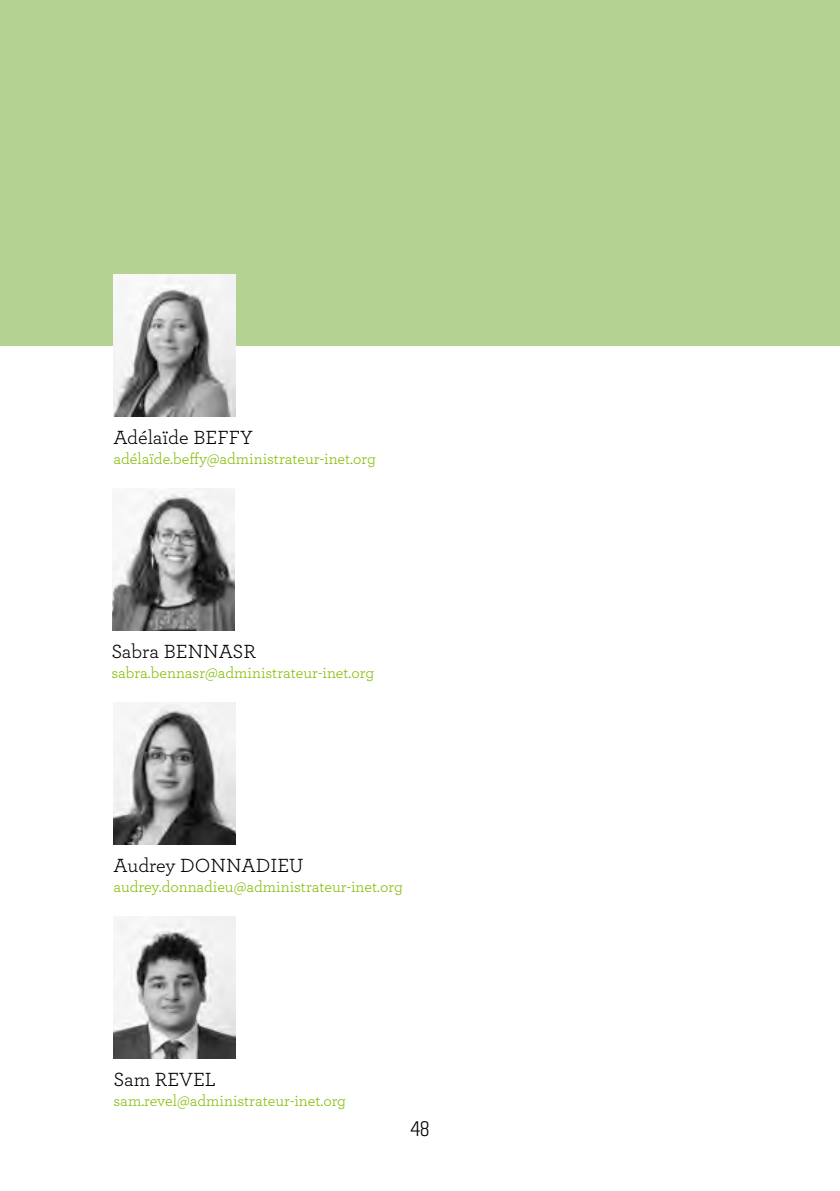
<style>
.page{position:relative;width:840px;height:1191px;background:#fff}
.page>*{position:absolute;margin:0;border:0;box-sizing:border-box;transform-origin:0 0}
.t1{font:22px "Block Gothic Light Cond";color:#000}
.t2{font:20px "Archer";color:#000}
.t3{font:16px "Archer";color:#82bc00}
</style>
<div class="page">
<div style="left:0;top:0;width:839px;height:346px;background:#b4d393"></div>
<img style="left:113px;top:274px;width:122px;height:143px">
<img style="left:113px;top:702px;width:122px;height:143px">
<img style="left:113px;top:916px;width:122px;height:143px">
<img style="left:113px;top:488px;width:121px;height:143px">
<p class="t2" style="left:113px;top:423px;width:141px">Adélaïde BEFFY</p>
<p class="t3" style="left:113px;top:447px;width:264px">adélaïde.beffy@administrateur-inet.org</p>
<p class="t2" style="left:111px;top:637px;width:146px">Sabra BENNASR</p>
<p class="t3" style="left:111px;top:661px;width:264px">sabra.bennasr@administrateur-inet.org</p>
<p class="t2" style="left:113px;top:851px;width:191px">Audrey DONNADIEU</p>
<p class="t3" style="left:113px;top:875px;width:291px">audrey.donnadieu@administrateur-inet.org</p>
<p class="t2" style="left:113px;top:1065px;width:104px">Sam REVEL</p>
<p class="t3" style="left:113px;top:1089px;width:234px">sam.revel@administrateur-inet.org</p>
<h1 class="t1" style="left:410px;top:1117px;width:20px">48</h1>
</div>
